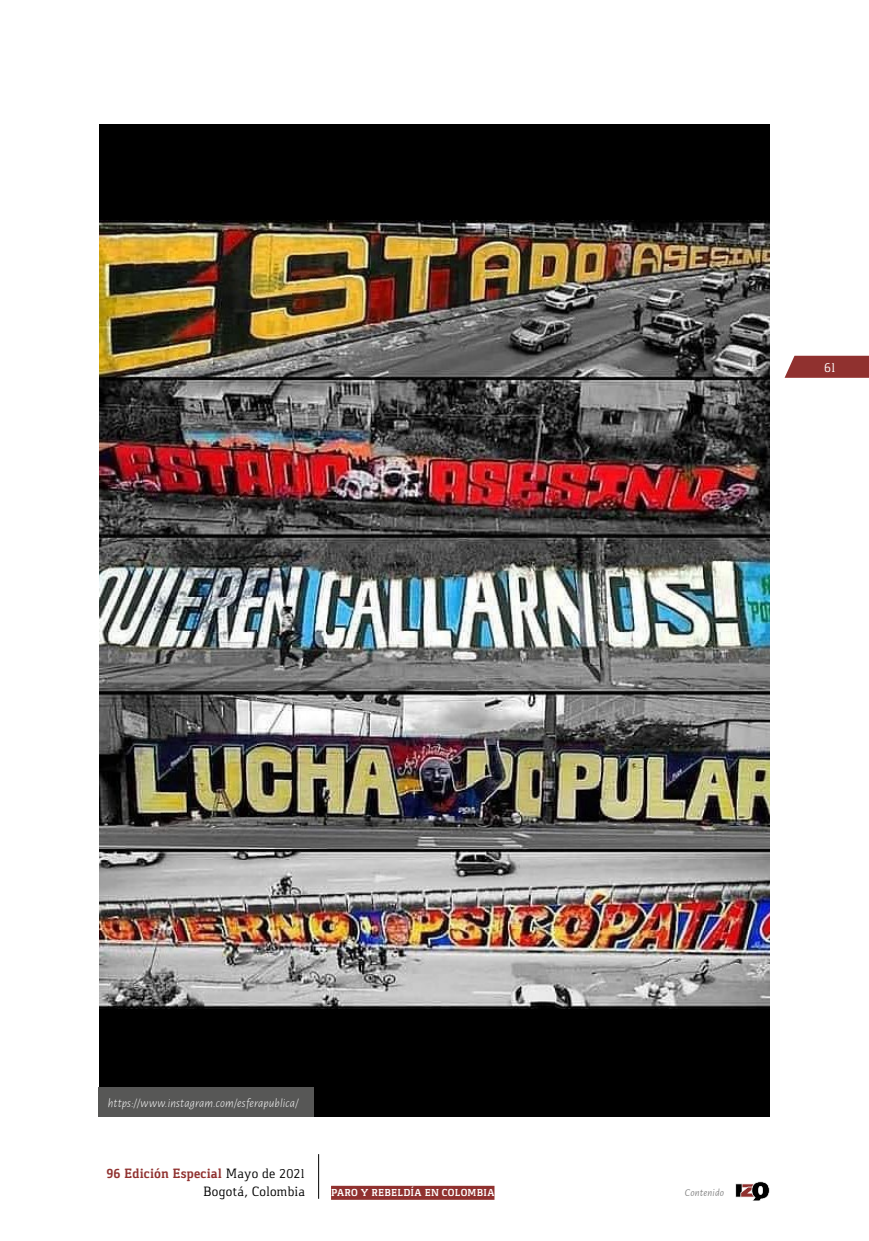
<style>
.page{position:relative;width:869px;height:1241px;background:#fff}
.page>*{position:absolute;margin:0;border:0;box-sizing:border-box;transform-origin:0 0}
.t1{font:14px/18.2px "Gaspar";letter-spacing:.005em;color:#000;text-align:right}
.t2{font:14px "Gaspar";color:#fff}
.t3{font:italic 300 12.25px "Alegreya Sans";letter-spacing:.01em;color:#fff}
.t4{font:700 10.5px "Gaspar";letter-spacing:.03em;color:#fff}
.t5{font:italic 10.5px "Alegreya Sans";letter-spacing:.015em;color:#878787}
.s1{font-weight:700;color:#90312f}
</style>
<div class="page">
<svg style="left:784px;top:356px;width:84px;height:22px"></svg>
<div style="left:99px;top:124px;width:670px;height:992px;background:#000"></div>
<img style="left:99px;top:220px;width:670px;height:788px">
<div style="left:98px;top:1086px;width:215px;height:30px;background:#575756"></div>
<hr style="left:318px;top:1153px;width:1px;height:45px;background:#000">
<div style="left:331px;top:1185px;width:163px;height:14px;background:#90312f"></div>
<svg style="left:735px;top:1181px;width:34px;height:19px"></svg>
<p class="t2" style="left:823px;top:359px;width:13px">61</p>
<p class="t3" style="left:108px;top:1094px;width:192px">https://www.instagram.com/esferapublica/</p>
<p class="t1" style="left:106px;top:1164px;width:200px"><span class="s1">96 Edición Especial</span> Mayo de 2021<br>Bogotá, Colombia</p>
<p class="t4" style="left:331px;top:1186px;width:165px">PARO Y REBELDÍA EN COLOMBIA</p>
<p class="t5" style="left:684px;top:1185px;width:41px">Contenido</p>
</div>
